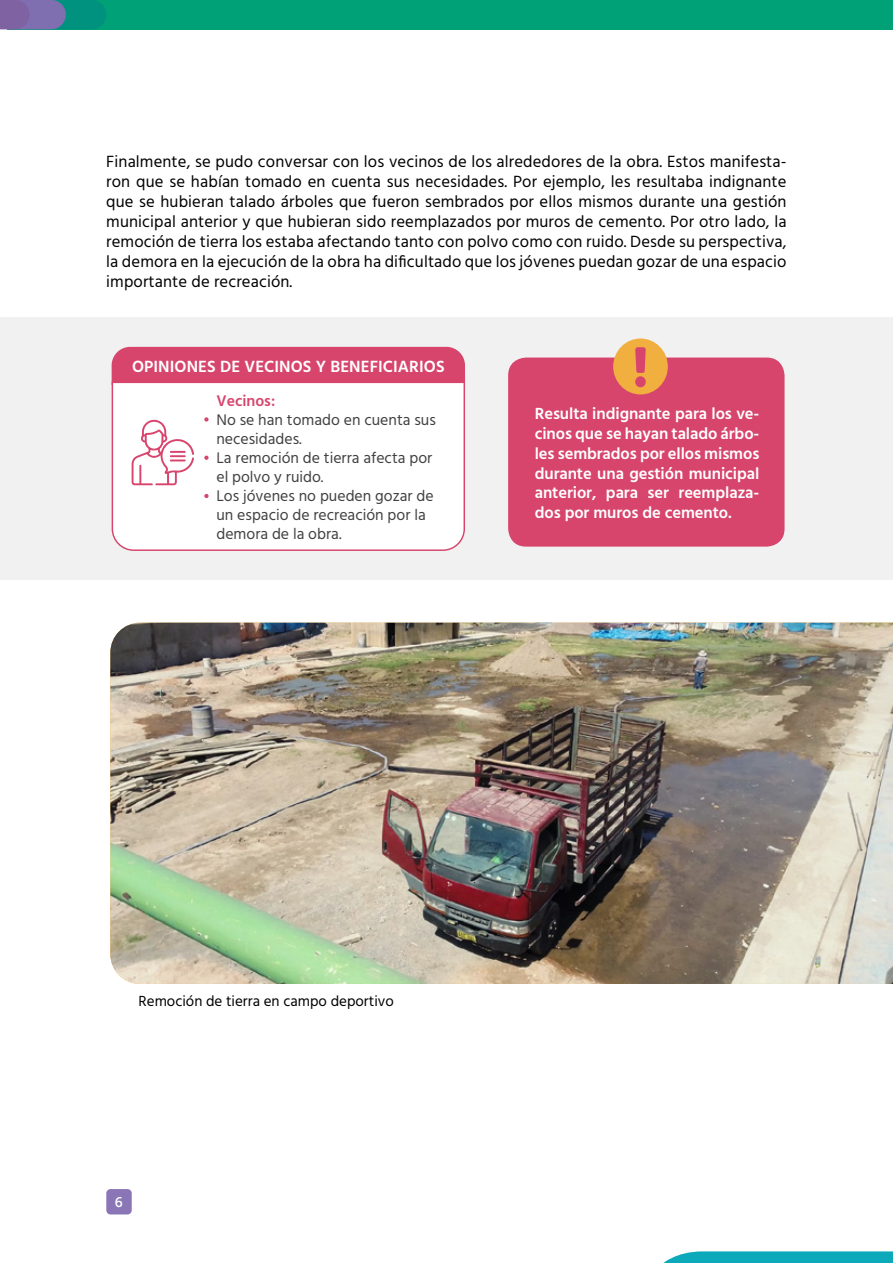
<style>
.page{position:relative;width:893px;height:1263px;background:#fff}
.page>*{position:absolute;margin:0;border:0;box-sizing:border-box;transform-origin:0 0}
.t1{font:16.65px/20px "Hind";letter-spacing:.005em;color:#000;text-align:justify}
.t2{font:600 16.65px "Hind";letter-spacing:.005em;color:#fff}
.t3{font:600 16.5px/19.8px "Hind";letter-spacing:-.005em;color:#fff;text-align:justify}
.t4{font:15.75px/18.9px "Hind";color:#414042}
.t5{font:600 15.75px "Hind";color:#d7456d}
.t6{font:15px "Hind";color:#000}
.t7{font:500 15px "Hind";color:#fff}
</style>
<div class="page">
<div style="left:106px;top:1189px;width:26px;height:25px;background:#8a76b6;border-radius:4px"></div>
<div style="left:7px;top:0;width:886px;height:29px;background:#00a177"></div>
<svg style="left:0;top:0;width:106px;height:29px"></svg>
<svg style="left:663px;top:1251px;width:230px;height:12px"></svg>
<div style="left:0;top:318px;width:893px;height:262px;background:#f1f1f2"></div>
<img style="left:110px;top:623px;width:783px;height:361px">
<div style="left:112px;top:347px;width:353px;height:35px;background:#d7456d"></div>
<div style="left:112px;top:382px;width:353px;height:169px;background:#fff"></div>
<svg style="left:132px;top:420px;width:62px;height:65px"></svg>
<svg style="left:204px;top:417px;width:5px;height:5px"></svg>
<svg style="left:204px;top:494px;width:5px;height:4px"></svg>
<svg style="left:204px;top:456px;width:5px;height:4px"></svg>
<div style="left:508px;top:357px;width:276px;height:190px;background:#d7456d;border-radius:18px"></div>
<div style="left:613px;top:338px;width:55px;height:56px;background:#f1af40;border-radius:50%"></div>
<svg style="left:635px;top:347px;width:11px;height:40px"></svg>
<p class="t1" style="left:106px;top:153px;width:682px">Finalmente, se pudo conversar con los vecinos de los alrededores de la obra. Estos manifesta&shy;ron que se habían tomado en cuenta sus necesidades. Por ejemplo, les resultaba indignante que se hubieran talado árboles que fueron sembrados por ellos mismos durante una gestión municipal anterior y que hubieran sido reemplazados por muros de cemento. Por otro lado, la remoción de tierra los estaba afectando tanto con polvo como con ruido. Desde su perspectiva, la demora en la ejecución de la obra ha dificultado que los jóvenes puedan gozar de una espacio importante de recreación.</p>
<p class="t2" style="left:132px;top:355px;width:314px">OPINIONES DE VECINOS Y BENEFICIARIOS</p>
<p class="t5" style="left:216px;top:390px;width:60px">Vecinos:</p>
<p class="t4" style="left:216px;top:411px;width:221px">No se han tomado en cuenta sus necesidades.<br>La remoción de tierra afecta por el polvo y ruido.<br>Los jóvenes no pueden gozar de un espacio de recreación por la demora de la obra.</p>
<p class="t3" style="left:535px;top:405px;width:226px">Resulta indignante para los ve&shy;cinos que se hayan talado árbo&shy;les sembrados por ellos mismos durante una gestión municipal anterior, para ser reemplaza&shy;dos por muros de cemento.</p>
<p class="t6" style="left:139px;top:991px;width:257px">Remoción de tierra en campo deportivo</p>
<p class="t7" style="left:115px;top:1191px;width:9px">6</p>
</div>
